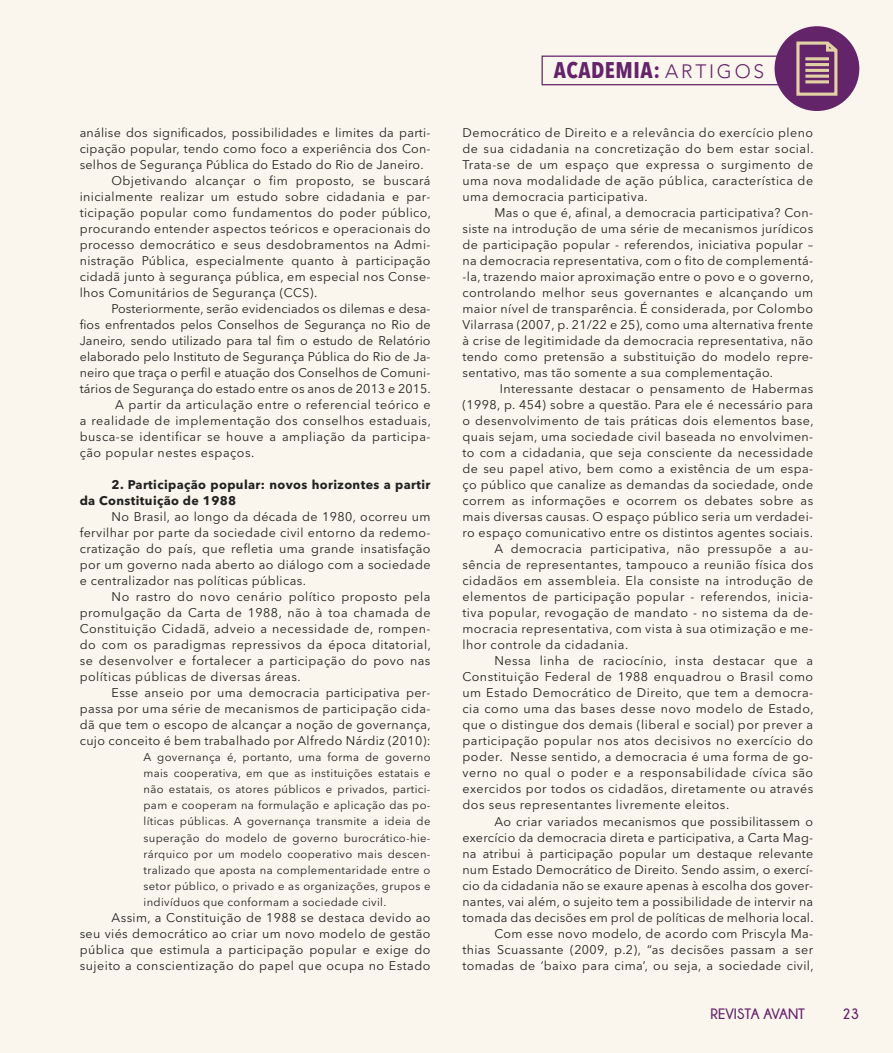
<style>
.page{position:relative;width:893px;height:1053px;background:#fff}
.page>*{position:absolute;margin:0;border:0;box-sizing:border-box;transform-origin:0 0}
.t1{font:700 condensed 22.5px "Avenir Next LT Pro";letter-spacing:.025em;color:#64246a}
.t2{font:700 15px "Champagne&Limousines";color:#64246a}
.t3{font:12.5px/16px "Avenir Next LT Pro";letter-spacing:.03em;color:#202121;text-align:justify}
.t4{font:12.5px "Avenir Next LT Pro";letter-spacing:.01em;color:#202121}
.t5{font:700 12.5px/16px "Avenir Next LT Pro";letter-spacing:.03em;color:#202121}
.t6{font:11.25px/16px "Avenir Next LT Pro";letter-spacing:.03em;color:#202121;text-align:justify}
.s1{font-family:"Avenir LT Std";font-weight:300;font-stretch:normal;font-size:19.25px}
</style>
<div class="page">
<div style="left:0;top:0;width:893px;height:1052px;background:#fbf6ed"></div>
<div style="left:774px;top:26px;width:85px;height:85px;background:#64246a;border-radius:50%"></div>
<svg style="left:796px;top:41px;width:42px;height:55px"></svg>
<div style="left:541px;top:56px;width:250px;height:29px;border:1px solid #64246a"></div>
<p class="t3" style="left:80px;top:125px;width:352px">análise dos significados, possibilidades e limites da parti-</p>
<p class="t3" style="left:80px;top:141px;width:352px">cipação popular, tendo como foco a experiência dos Con-</p>
<p class="t3" style="left:80px;top:157px;width:345px">selhos de Segurança Pública do Estado do Rio de Janeiro.</p>
<p class="t3" style="left:112px;top:173px;width:320px">Objetivando alcançar o fim proposto, se buscará</p>
<p class="t3" style="left:80px;top:189px;width:352px">inicialmente realizar um estudo sobre cidadania e par-</p>
<p class="t3" style="left:80px;top:205px;width:353px">ticipação popular como fundamentos do poder público,</p>
<p class="t3" style="left:80px;top:221px;width:352px">procurando entender aspectos teóricos e operacionais do</p>
<p class="t3" style="left:80px;top:237px;width:352px">processo democrático e seus desdobramentos na Admi-</p>
<p class="t3" style="left:80px;top:253px;width:352px">nistração Pública, especialmente quanto à participação</p>
<p class="t3" style="left:80px;top:269px;width:352px">cidadã junto à segurança pública, em especial nos Conse-</p>
<p class="t3" style="left:80px;top:285px;width:239px">lhos Comunitários de Segurança (CCS).</p>
<p class="t4" style="left:112px;top:301px;width:320px">Posteriormente, serão evidenciados os dilemas e desa-</p>
<p class="t4" style="left:80px;top:317px;width:352px">fios enfrentados pelos Conselhos de Segurança no Rio de</p>
<p class="t4" style="left:80px;top:333px;width:352px">Janeiro, sendo utilizado para tal fim o estudo de Relatório</p>
<p class="t4" style="left:80px;top:349px;width:352px">elaborado pelo Instituto de Segurança Pública do Rio de Ja-</p>
<p class="t4" style="left:80px;top:365px;width:352px">neiro que traça o perfil e atuação dos Conselhos de Comuni-</p>
<p class="t4" style="left:80px;top:381px;width:353px">tários de Segurança do estado entre os anos de 2013 e 2015.</p>
<p class="t3" style="left:115px;top:397px;width:317px">A partir da articulação entre o referencial teórico e</p>
<p class="t3" style="left:80px;top:413px;width:353px">a realidade de implementação dos conselhos estaduais,</p>
<p class="t3" style="left:80px;top:429px;width:352px">busca-se identificar se houve a ampliação da participa-</p>
<p class="t3" style="left:80px;top:445px;width:176px">ção popular nestes espaços.</p>
<p class="t5" style="left:80px;top:477px;width:352px;text-indent:32px">2. Participação popular: novos horizontes a partir da Constituição de 1988</p>
<p class="t3" style="left:80px;top:509px;width:352px;text-indent:32px">No Brasil, ao longo da década de 1980, ocorreu um fervilhar por parte da sociedade civil entorno da redemo&shy;cratização do país, que refletia uma grande insatisfação por um governo nada aberto ao diálogo com a sociedade e centralizador nas políticas públicas.</p>
<p class="t3" style="left:80px;top:589px;width:353px;text-indent:32px">No rastro do novo cenário político proposto pela promulgação da Carta de 1988, não à toa chamada de Constituição Cidadã, adveio a necessidade de, rompen&shy;do com os paradigmas repressivos da época ditatorial, se desenvolver e fortalecer a participação do povo nas políticas públicas de diversas áreas.</p>
<p class="t3" style="left:80px;top:685px;width:353px;text-indent:32px">Esse anseio por uma democracia participativa per&shy;passa por uma série de mecanismos de participação cida&shy;dã que tem o escopo de alcançar a noção de governança, cujo conceito é bem trabalhado por Alfredo Nárdiz (2010):</p>
<p class="t6" style="left:144px;top:749px;width:289px">A governança é, portanto, uma forma de governo mais cooperativa, em que as instituições estatais e não estatais, os atores públicos e privados, partici&shy;pam e cooperam na formulação e aplicação das po&shy;líticas públicas. A governança transmite a ideia de superação do modelo de governo burocrático-hie&shy;rárquico por um modelo cooperativo mais descen&shy;tralizado que aposta na complementaridade entre o setor público, o privado e as organizações, grupos e indivíduos que conformam a sociedade civil.</p>
<p class="t3" style="left:80px;top:909px;width:352px;text-indent:32px">Assim, a Constituição de 1988 se destaca devido ao seu viés democrático ao criar um novo modelo de gestão pública que estimula a participação popular e exige do sujeito a conscientização do papel que ocupa no Estado</p>
<h1 class="t1" style="left:554px;top:56px;width:212px">ACADEMIA: <span class="s1">A R T I G O S</span></h1>
<p class="t3" style="left:462px;top:125px;width:353px">Democrático de Direito e a relevância do exercício pleno de sua cidadania na concretização do bem estar social.<br>Trata-se de um espaço que expressa o surgimento de uma nova modalidade de ação pública, característica de uma democracia participativa.</p>
<p class="t3" style="left:462px;top:205px;width:353px;text-indent:32px">Mas o que é, afinal, a democracia participativa? Con&shy;siste na introdução de uma série de mecanismos jurídicos de participação popular - referendos, iniciativa popular – na democracia representativa, com o fito de complementá--la, trazendo maior aproximação entre o povo e o governo, controlando melhor seus governantes e alcançando um maior nível de transparência. É considerada, por Colombo Vilarrasa (2007, p. 21/22 e 25), como uma alternativa frente à crise de legitimidade da democracia representativa, não tendo como pretensão a substituição do modelo repre&shy;sentativo, mas tão somente a sua complementação.</p>
<p class="t3" style="left:500px;top:381px;width:315px">Interessante destacar o pensamento de Habermas</p>
<p class="t3" style="left:462px;top:397px;width:352px">(1998, p. 454) sobre a questão. Para ele é necessário para</p>
<p class="t3" style="left:462px;top:413px;width:353px">o desenvolvimento de tais práticas dois elementos base,</p>
<p class="t3" style="left:462px;top:429px;width:352px">quais sejam, uma sociedade civil baseada no envolvimen-</p>
<p class="t3" style="left:462px;top:445px;width:352px">to com a cidadania, que seja consciente da necessidade</p>
<p class="t3" style="left:462px;top:461px;width:352px">de seu papel ativo, bem como a existência de um espa-</p>
<p class="t3" style="left:462px;top:477px;width:352px">ço público que canalize as demandas da sociedade, onde</p>
<p class="t3" style="left:462px;top:493px;width:352px">correm as informações e ocorrem os debates sobre as</p>
<p class="t3" style="left:462px;top:509px;width:352px">mais diversas causas. O espaço público seria um verdadei-</p>
<p class="t3" style="left:462px;top:525px;width:352px">ro espaço comunicativo entre os distintos agentes sociais.</p>
<p class="t3" style="left:494px;top:541px;width:320px">A democracia participativa, não pressupõe a au-</p>
<p class="t3" style="left:462px;top:557px;width:352px">sência de representantes, tampouco a reunião física dos</p>
<p class="t3" style="left:462px;top:573px;width:352px">cidadãos em assembleia. Ela consiste na introdução de</p>
<p class="t3" style="left:462px;top:589px;width:352px">elementos de participação popular - referendos, inicia-</p>
<p class="t3" style="left:462px;top:605px;width:352px">tiva popular, revogação de mandato - no sistema da de-</p>
<p class="t3" style="left:462px;top:621px;width:352px">mocracia representativa, com vista à sua otimização e me-</p>
<p class="t3" style="left:462px;top:637px;width:167px">lhor controle da cidadania.</p>
<p class="t3" style="left:494px;top:653px;width:320px">Nessa linha de raciocínio, insta destacar que a</p>
<p class="t3" style="left:462px;top:669px;width:352px">Constituição Federal de 1988 enquadrou o Brasil como</p>
<p class="t3" style="left:462px;top:685px;width:352px">um Estado Democrático de Direito, que tem a democra-</p>
<p class="t3" style="left:462px;top:701px;width:353px">cia como uma das bases desse novo modelo de Estado,</p>
<p class="t3" style="left:462px;top:717px;width:352px">que o distingue dos demais (liberal e social) por prever a</p>
<p class="t3" style="left:462px;top:733px;width:352px">participação popular nos atos decisivos no exercício do</p>
<p class="t3" style="left:462px;top:749px;width:352px">poder. Nesse sentido, a democracia é uma forma de go-</p>
<p class="t3" style="left:462px;top:765px;width:352px">verno no qual o poder e a responsabilidade cívica são</p>
<p class="t3" style="left:462px;top:781px;width:352px">exercidos por todos os cidadãos, diretamente ou através</p>
<p class="t3" style="left:462px;top:797px;width:268px">dos seus representantes livremente eleitos.</p>
<p class="t3" style="left:494px;top:813px;width:320px">Ao criar variados mecanismos que possibilitassem o</p>
<p class="t3" style="left:462px;top:829px;width:352px">exercício da democracia direta e participativa, a Carta Mag-</p>
<p class="t3" style="left:462px;top:845px;width:352px">na atribui à participação popular um destaque relevante</p>
<p class="t3" style="left:462px;top:861px;width:352px">num Estado Democrático de Direito. Sendo assim, o exercí-</p>
<p class="t3" style="left:462px;top:877px;width:352px">cio da cidadania não se exaure apenas à escolha dos gover-</p>
<p class="t3" style="left:462px;top:893px;width:352px">nantes, vai além, o sujeito tem a possibilidade de intervir na</p>
<p class="t3" style="left:462px;top:909px;width:353px">tomada das decisões em prol de políticas de melhoria local.</p>
<p class="t3" style="left:494px;top:925px;width:320px">Com esse novo modelo, de acordo com Priscyla Ma-</p>
<p class="t3" style="left:462px;top:941px;width:352px">thias Scuassante (2009, p.2), “as decisões passam a ser</p>
<p class="t3" style="left:462px;top:957px;width:353px">tomadas de ‘baixo para cima’, ou seja, a sociedade civil,</p>
<p class="t2" style="left:710px;top:1005px;width:96px">REVISTA AVANT</p>
<p class="t2" style="left:842px;top:1005px;width:19px">23</p>
</div>
